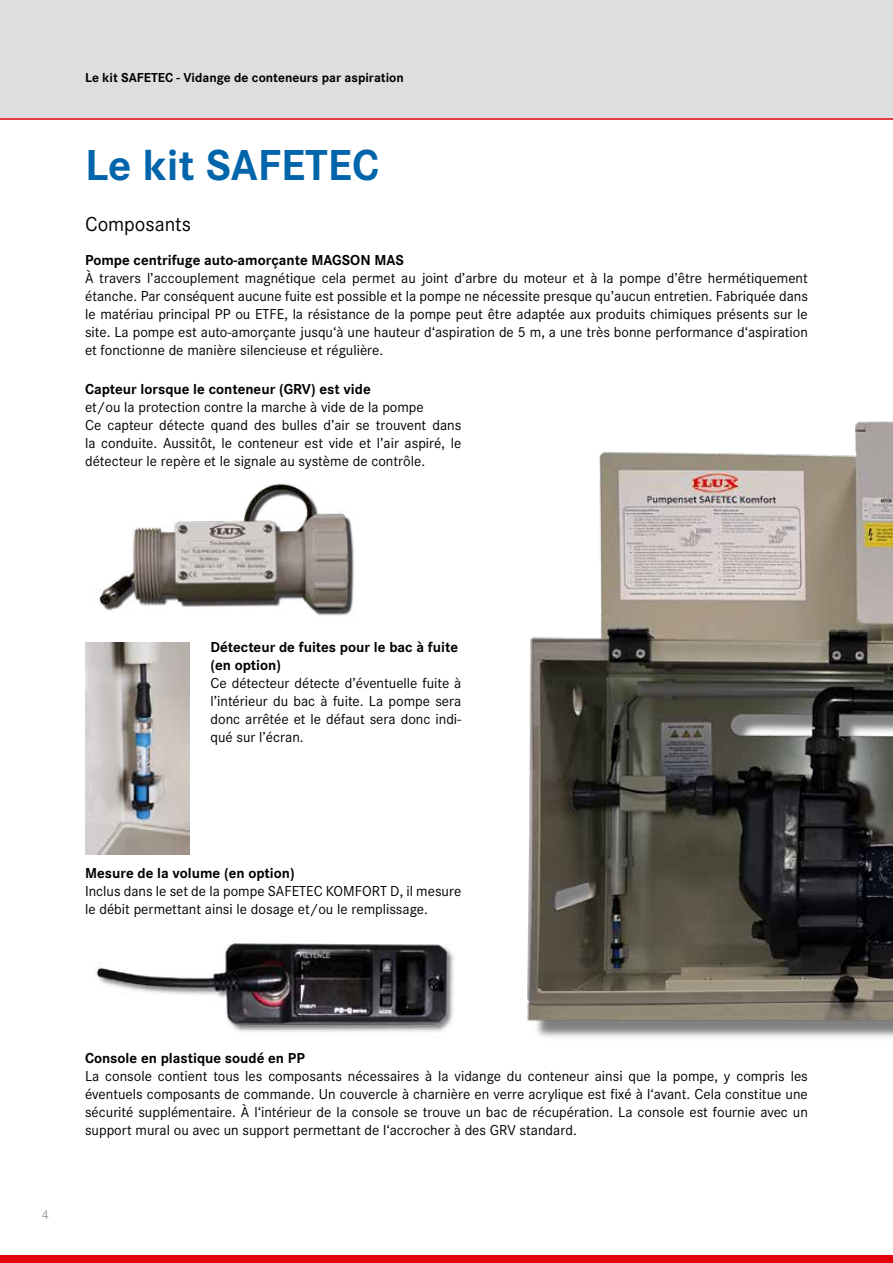
<style>
.page{position:relative;width:893px;height:1263px;background:#fff}
.page>*{position:absolute;margin:0;border:0;box-sizing:border-box;transform-origin:0 0}
.t1{font:700 45px "Corporate S";color:#0065aa}
.t2{font:21px "Corporate S";color:#000}
.t3{font:15px/18px "Corporate S";color:#000;text-align:justify}
.t4{font:700 15px/18px "Corporate S";color:#000}
.t5{font:700 13.5px "Corporate S";color:#000}
.t6{font:13.5px "Corporate S";color:#9c9c9d}
</style>
<div class="page">
<div style="left:0;top:0;width:893px;height:119px;background:#dddede"></div>
<div style="left:0;top:1255px;width:893px;height:8px;background:#e3000b"></div>
<hr style="left:0;top:118px;width:893px;height:2px;background:#e3000b">
<img style="left:97px;top:483px;width:257px;height:133px">
<img style="left:85px;top:642px;width:104px;height:212px">
<img style="left:94px;top:942px;width:360px;height:90px">
<img style="left:527px;top:421px;width:366px;height:616px">
<p class="t5" style="left:85px;top:70px;width:320px">Le kit SAFETEC - Vidange de conteneurs par aspiration</p>
<h1 class="t1" style="left:85px;top:139px;width:295px">Le kit SAFETEC</h1>
<h2 class="t2" style="left:85px;top:212px;width:108px">Composants</h2>
<p class="t4" style="left:85px;top:252px;width:320px">Pompe centrifuge auto-amorçante MAGSON MAS</p>
<p class="t3" style="left:85px;top:269px;width:724px">À travers l’accouplement magnétique cela permet au joint d’arbre du moteur et à la pompe d’être hermétiquement étanche. Par conséquent aucune fuite est possible et la pompe ne nécessite presque qu’aucun entretien. Fabriquée dans le matériau principal PP ou ETFE, la résistance de la pompe peut être adaptée aux produits chimiques présents sur le site. La pompe est auto-amorçante jusqu‘à une hauteur d‘aspiration de 5 m, a une très bonne performance d‘aspiration et fonctionne de manière silencieuse et régulière.</p>
<p class="t4" style="left:85px;top:380px;width:287px">Capteur lorsque le conteneur (GRV) est vide</p>
<p class="t3" style="left:85px;top:398px;width:378px;text-align:left">et/ou la protection contre la marche à vide de la pompe<br>Ce capteur détecte quand des bulles d’air se trouvent dans la conduite. Aussitôt, le conteneur est vide et l’air aspiré, le détecteur le repère et le signale au système de contrôle.</p>
<p class="t4" style="left:210px;top:639px;width:249px">Détecteur de fuites pour le bac à fuite (en option)</p>
<p class="t3" style="left:210px;top:674px;width:252px">Ce détecteur détecte d’éventuelle fuite à l’intérieur du bac à fuite. La pompe sera donc arrêtée et le défaut sera donc indi&shy;qué sur l’écran.</p>
<p class="t4" style="left:85px;top:864px;width:211px">Mesure de la volume (en option)</p>
<p class="t3" style="left:85px;top:882px;width:378px">Inclus dans le set de la pompe SAFETEC KOMFORT D, il mesure le débit permettant ainsi le dosage et/ou le remplissage.</p>
<p class="t6" style="left:42px;top:1206px;width:9px">4</p>
<p class="t4" style="left:85px;top:1050px;width:221px">Console en plastique soudé en PP</p>
<p class="t3" style="left:85px;top:1067px;width:724px">La console contient tous les composants nécessaires à la vidange du conteneur ainsi que la pompe, y compris les éventuels composants de commande. Un couvercle à charnière en verre acrylique est fixé à l‘avant. Cela constitue une sécurité supplémentaire. À l‘intérieur de la console se trouve un bac de récupération. La console est fournie avec un support mural ou avec un support permettant de l‘accrocher à des GRV standard.</p>
</div>
